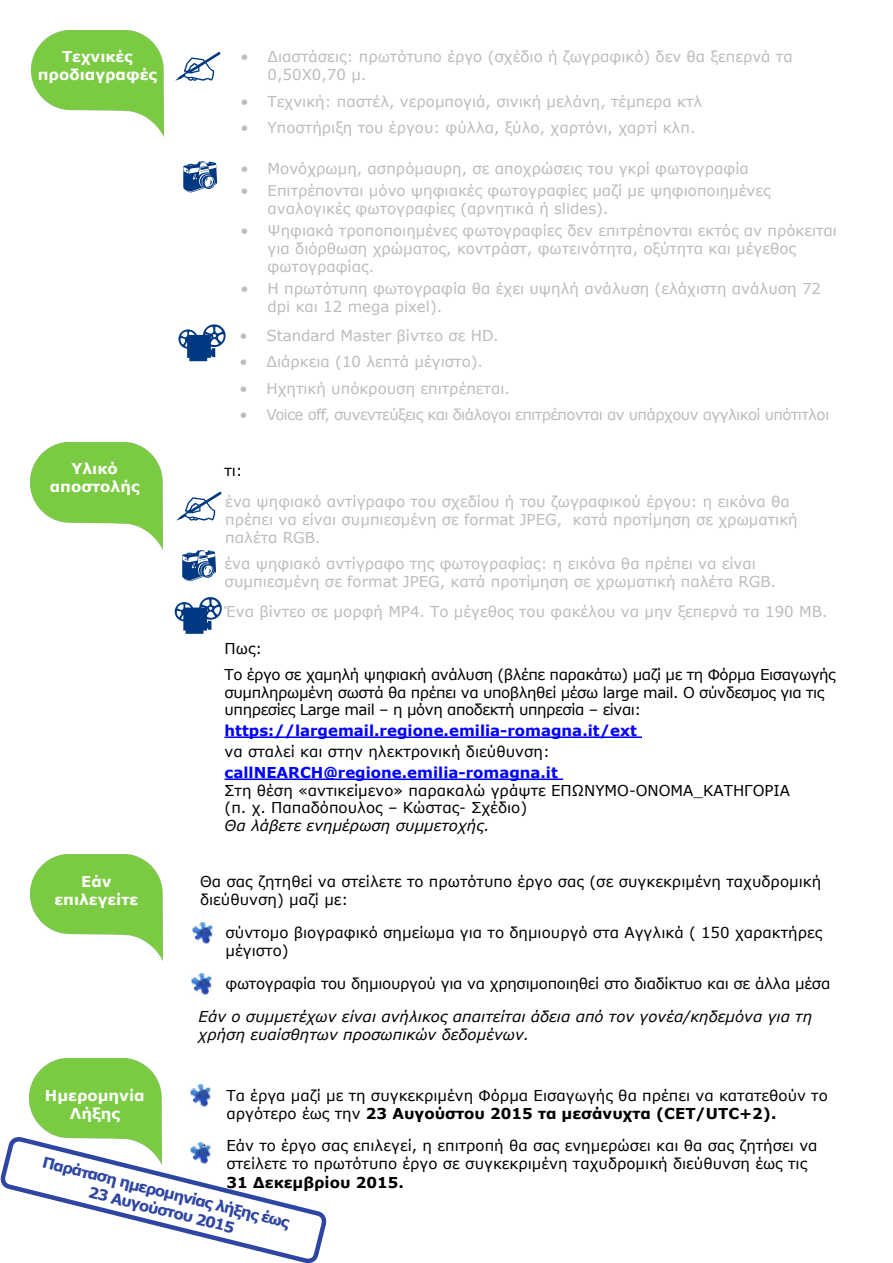
<style>
.page{position:relative;width:893px;height:1263px;background:#fff}
.page>*{position:absolute;margin:0;border:0;box-sizing:border-box;transform-origin:0 0}
.t1{font:15px/18px "Verdana";color:#bcbcbc}
.List_Paragraph{font:15px/17.5px "Verdana";color:#000}
.List_Paragraph-2{font:15px/17.5px "Verdana";letter-spacing:-.03em;color:#000}
.List_Paragraph-3{font:italic 15px/18px "Verdana";color:#000}
.List_Paragraph-4{font:700 15px/21px "Verdana";color:#00f}
.t2{font:15px "Verdana";letter-spacing:-.04em;color:#bcbcbc}
.List_Paragraph-5{font:15px "Verdana";letter-spacing:-.02em;color:#000}
.Titolo{font:700 15px/18px "Verdana";color:#fefefe;text-align:center}
.t3{font:700 15px/18px "Verdana";color:#2e46a2;text-align:center}
.t4{font:700 15px "Verdana";color:#000}
.s1{font-weight:400;color:#000}
.s2{font-weight:700}
</style>
<div class="page">
<hr style="left:225px;top:736px;width:417px;height:2px;background:#00f">
<hr style="left:225px;top:778px;width:338px;height:2px;background:#00f">
<img style="left:31px;top:30px;width:132px;height:105px">
<img style="left:30px;top:443px;width:132px;height:105px">
<img style="left:30px;top:855px;width:132px;height:104px">
<img style="left:29px;top:1058px;width:132px;height:76px">
<img style="left:191px;top:1085px;width:20px;height:21px">
<img style="left:193px;top:922px;width:20px;height:22px">
<img style="left:192px;top:973px;width:20px;height:22px">
<svg style="left:0;top:1134px;width:327px;height:129px"></svg>
<p class="Titolo" style="left:38px;top:48px;width:121px">Τεχνικές προδιαγραφές</p>
<p class="t1" style="left:268px;top:48px;width:527px;text-indent:-27px">• Διαστάσεις: πρωτότυπο έργο (σχέδιο ή ζωγραφικό) δεν θα ξεπερνά τα<br>0,50Χ0,70 μ.</p>
<p class="t1" style="left:241px;top:92px;width:463px">• Τεχνική: παστέλ, νερομπογιά, σινική μελάνη, τέμπερα κτλ</p>
<p class="t1" style="left:241px;top:119px;width:456px">• Υποστήριξη του έργου: φύλλα, ξύλο, χαρτόνι, χαρτί κλπ.</p>
<p class="t1" style="left:241px;top:159px;width:510px">• Μονόχρωμη, ασπρόμαυρη, σε αποχρώσεις του γκρί φωτογραφία</p>
<p class="t1" style="left:268px;top:181px;width:505px;text-indent:-27px">• Επιτρέπονται μόνο ψηφιακές φωτογραφίες μαζί με ψηφιοποιημένες αναλογικές φωτογραφίες (αρνητικά ή slides).</p>
<p class="t1" style="left:268px;top:222px;width:571px;text-indent:-27px">• Ψηφιακά τροποποιημένες φωτογραφίες δεν επιτρέπονται εκτός αν πρόκειται για διόρθωση χρώματος, κοντράστ, φωτεινότητα, οξύτητα και μέγεθος φωτογραφίας.</p>
<p class="t1" style="left:268px;top:280px;width:555px;text-indent:-27px">• Η πρωτότυπη φωτογραφία θα έχει υψηλή ανάλυση (ελάχιστη ανάλυση 72 dpi και 12 mega pixel).</p>
<p class="t1" style="left:239px;top:326px;width:261px">• Standard Master βίντεο σε HD.</p>
<p class="t1" style="left:239px;top:353px;width:245px">• Διάρκεια (10 λεπτά μέγιστο).</p>
<p class="t1" style="left:239px;top:379px;width:272px">• Ηχητική υπόκρουση επιτρέπεται.</p>
<p class="t2" style="left:239px;top:405px;width:591px">• Voice off, συνεντεύξεις και διάλογοι επιτρέπονται αν υπάρχουν αγγλικοί υπότιτλοι</p>
<p class="Titolo" style="left:50px;top:460px;width:91px">Υλικό αποστολής</p>
<p class="List_Paragraph" style="left:224px;top:461px;width:20px">τι:</p>
<p class="t1" style="left:225px;top:493px;width:574px">ένα ψηφιακό αντίγραφο του σχεδίου ή του ζωγραφικού έργου: η εικόνα θα πρέπει να είναι συμπιεσμένη σε format JPEG, κατά προτίμηση σε χρωματική παλέτα RGB.</p>
<p class="t1" style="left:225px;top:554px;width:553px">ένα ψηφιακό αντίγραφο της φωτογραφίας: η εικόνα θα πρέπει να είναι συμπιεσμένη σε format JPEG, κατά προτίμηση σε χρωματική παλέτα RGB.</p>
<p class="t1" style="left:225px;top:602px;width:604px">Ένα βίντεο σε μορφή MP4. Tο μέγεθος του φακέλου να μην ξεπερνά τα 190 ΜΒ.</p>
<p class="List_Paragraph" style="left:225px;top:640px;width:39px">Πως:</p>
<p class="List_Paragraph-2" style="left:225px;top:666px;width:613px">Το έργο σε χαμηλή ψηφιακή ανάλυση (βλέπε παρακάτω) μαζί με τη Φόρμα Εισαγωγής συμπληρωμένη σωστά θα πρέπει να υποβληθεί μέσω large mail. Ο σύνδεσμος για τις υπηρεσίες Large mail – η μόνη αποδεκτή υπηρεσία – είναι:</p>
<p class="List_Paragraph-4" style="left:225px;top:720px;width:414px">https://largemail.regione.emilia-romagna.it/ext <span class="s1">να σταλεί και στην ηλεκτρονική διεύθυνση: </span>callNEARCH@regione.emilia-romagna.it</p>
<p class="List_Paragraph" style="left:225px;top:781px;width:567px">Στη θέση «αντικείμενο» παρακαλώ γράψτε ΕΠΩΝΥΜΟ-ΟΝΟΜΑ_ΚΑΤΗΓΟΡΙΑ (π. χ. Παπαδόπουλος – Κώστας- Σχέδιο)</p>
<p class="List_Paragraph-3" style="left:225px;top:816px;width:266px">Θα λάβετε ενημέρωση συμμετοχής.</p>
<p class="Titolo" style="left:81px;top:872px;width:32px">Εάν</p>
<p class="Titolo" style="left:54px;top:890px;width:85px">επιλεγείτε</p>
<p class="List_Paragraph" style="left:200px;top:872px;width:623px;line-height:18px">Θα σας ζητηθεί να στείλετε το πρωτότυπο έργο σας (σε συγκεκριμένη ταχυδρομική διεύθυνση) μαζί με:</p>
<p class="List_Paragraph" style="left:226px;top:923px;width:598px;line-height:18px;text-indent:-27px">• σύντομο βιογραφικό σημείωμα για το δημιουργό στα Αγγλικά ( 150 χαρακτήρες μέγιστο)</p>
<p class="List_Paragraph-5" style="left:199px;top:973px;width:633px">• φωτογραφία του δημιουργού για να χρησιμοποιηθεί στο διαδίκτυο και σε άλλα μέσα</p>
<p class="List_Paragraph-3" style="left:199px;top:1007px;width:615px">Εάν ο συμμετέχων είναι ανήλικος απαιτείται άδεια από τον γονέα/κηδεμόνα για τη χρήση ευαίσθητων προσωπικών δεδομένων.</p>
<p class="Titolo" style="left:45px;top:1086px;width:101px">Ημερομηνία<br>Λήξης</p>
<p class="List_Paragraph" style="left:226px;top:1087px;width:603px;text-indent:-27px">• Τα έργα μαζί με τη συγκεκριμένη Φόρμα Εισαγωγής θα πρέπει να κατατεθούν το αργότερο έως την <span class="s2">23 Αυγούστου 2015 τα μεσάνυχτα (CET/UTC+2).</span></p>
<p class="List_Paragraph" style="left:226px;top:1137px;width:593px;text-indent:-27px">• Εάν το έργο σας επιλεγεί, η επιτροπή θα σας ενημερώσει και θα σας ζητήσει να στείλετε το πρωτότυπο έργο σε συγκεκριμένη ταχυδρομική διεύθυνση έως τις</p>
<p class="t4" style="left:226px;top:1172px;width:179px">31 Δεκεμβρίου 2015.</p>
<p class="t3" style="left:45px;top:1152px;width:256px;rotate:14deg">Παράταση ημερομηνίας λήξης έως<br>23 Αυγούστου 2015</p>
</div>
